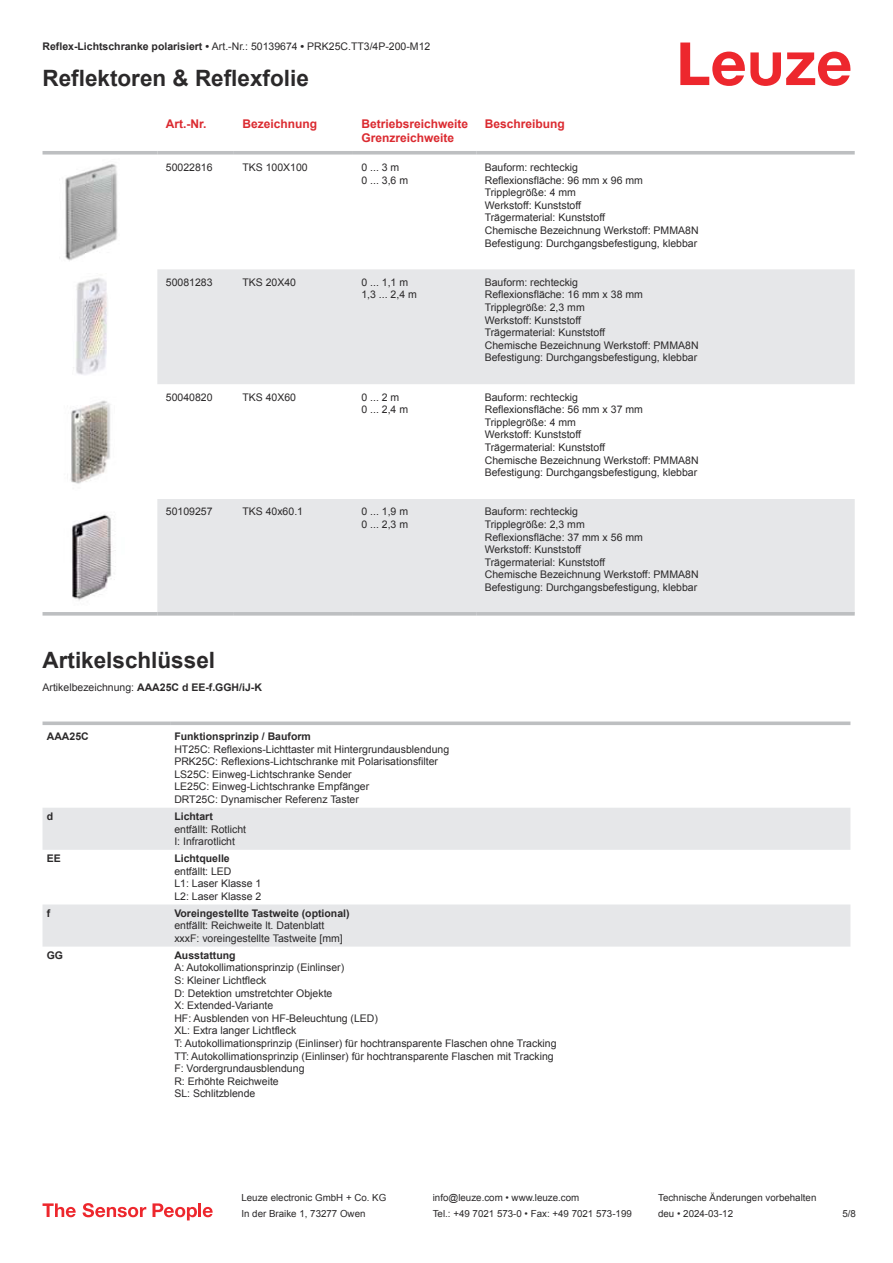
<style>
.page{position:relative;width:893px;height:1263px;background:#fff}
.page>*{position:absolute;margin:0;border:0;box-sizing:border-box;transform-origin:0 0}
.t1{font:700 22.5px "Arial";color:#2b292a}
.t2{font:700 12px/14.4px "Arial";color:#db2a30}
.t3{font:10.5px/12.6px "Arial";color:#2b292a}
.t4{font:700 10.5px "Arial";color:#2b292a}
.t5{font:9.75px "Arial";color:#2b292a}
.s1{font-weight:700}
.s2{font-weight:400}
</style>
<div class="page">
<svg style="left:680px;top:43px;width:170px;height:43px"></svg>
<svg style="left:157px;top:269px;width:698px;height:343px;fill:#e6e7e9"></svg>
<svg style="left:43px;top:151px;width:114px;height:4px"></svg>
<svg style="left:157px;top:151px;width:77px;height:4px"></svg>
<svg style="left:234px;top:151px;width:119px;height:4px"></svg>
<svg style="left:353px;top:151px;width:123px;height:4px"></svg>
<svg style="left:476px;top:151px;width:379px;height:4px;background:#c4c6c8"></svg>
<svg style="left:43px;top:612px;width:114px;height:4px"></svg>
<svg style="left:157px;top:612px;width:77px;height:4px"></svg>
<svg style="left:234px;top:612px;width:119px;height:4px"></svg>
<svg style="left:353px;top:612px;width:123px;height:4px"></svg>
<svg style="left:476px;top:612px;width:379px;height:4px;background:#c3c5c7"></svg>
<img style="left:65px;top:164px;width:53px;height:97px">
<img style="left:73px;top:278px;width:34px;height:97px">
<img style="left:70px;top:400px;width:41px;height:84px">
<img style="left:72px;top:514px;width:44px;height:87px">
<svg style="left:43px;top:808px;width:807px;height:138px;fill:#e6e7e9"></svg>
<svg style="left:43px;top:721px;width:127px;height:4px"></svg>
<svg style="left:170px;top:721px;width:680px;height:4px;background:#c5c7c9"></svg>
<svg style="left:43px;top:1203px;width:33px;height:14px"></svg>
<svg style="left:83px;top:1203px;width:63px;height:14px"></svg>
<svg style="left:153px;top:1203px;width:44px;height:17px"></svg>
<hr style="left:198px;top:1203px;width:3px;height:14px;background:#ed272d">
<svg style="left:203px;top:1207px;width:10px;height:10px"></svg>
<p class="t3" style="left:43px;top:41px;width:389px"><span class="s1">Reflex-Lichtschranke polarisiert •</span> Art.-Nr.: 50139674 <span class="s1">•</span> PRK25C.TT3/4P-200-M12</p>
<h1 class="t1" style="left:43px;top:70px;width:268px">Reflektoren &amp; Reflexfolie</h1>
<p class="t2" style="left:166px;top:117px;width:42px">Art.-Nr.</p>
<p class="t2" style="left:242px;top:117px;width:76px">Bezeichnung</p>
<p class="t2" style="left:361px;top:117px;width:108px">Betriebsreichweite<br>Grenzreichweite</p>
<p class="t2" style="left:485px;top:117px;width:82px">Beschreibung</p>
<p class="t3" style="left:166px;top:162px;width:48px">50022816</p>
<p class="t3" style="left:242px;top:162px;width:67px">TKS 100X100</p>
<p class="t3" style="left:361px;top:162px;width:48px">0 ... 3 m<br>0 ... 3,6 m</p>
<p class="t3" style="left:485px;top:162px;width:215px">Bauform: rechteckig<br>Reflexionsfläche: 96 mm x 96 mm<br>Tripplegröße: 4 mm<br>Werkstoff: Kunststoff<br>Trägermaterial: Kunststoff<br>Chemische Bezeichnung Werkstoff: PMMA8N<br>Befestigung: Durchgangsbefestigung, klebbar</p>
<p class="t3" style="left:166px;top:277px;width:48px">50081283</p>
<p class="t3" style="left:242px;top:277px;width:55px">TKS 20X40</p>
<p class="t3" style="left:361px;top:277px;width:57px">0 ... 1,1 m<br>1,3 ... 2,4 m</p>
<p class="t3" style="left:485px;top:277px;width:215px">Bauform: rechteckig<br>Reflexionsfläche: 16 mm x 38 mm<br>Tripplegröße: 2,3 mm<br>Werkstoff: Kunststoff<br>Trägermaterial: Kunststoff<br>Chemische Bezeichnung Werkstoff: PMMA8N<br>Befestigung: Durchgangsbefestigung, klebbar</p>
<p class="t3" style="left:166px;top:392px;width:48px">50040820</p>
<p class="t3" style="left:242px;top:392px;width:55px">TKS 40X60</p>
<p class="t3" style="left:361px;top:392px;width:48px">0 ... 2 m<br>0 ... 2,4 m</p>
<p class="t3" style="left:485px;top:392px;width:215px">Bauform: rechteckig<br>Reflexionsfläche: 56 mm x 37 mm<br>Tripplegröße: 4 mm<br>Werkstoff: Kunststoff<br>Trägermaterial: Kunststoff<br>Chemische Bezeichnung Werkstoff: PMMA8N<br>Befestigung: Durchgangsbefestigung, klebbar</p>
<p class="t3" style="left:166px;top:506px;width:48px">50109257</p>
<p class="t3" style="left:242px;top:506px;width:62px">TKS 40x60.1</p>
<p class="t3" style="left:361px;top:506px;width:48px">0 ... 1,9 m<br>0 ... 2,3 m</p>
<p class="t3" style="left:485px;top:506px;width:215px">Bauform: rechteckig<br>Tripplegröße: 2,3 mm<br>Reflexionsfläche: 37 mm x 56 mm<br>Werkstoff: Kunststoff<br>Trägermaterial: Kunststoff<br>Chemische Bezeichnung Werkstoff: PMMA8N<br>Befestigung: Durchgangsbefestigung, klebbar</p>
<h1 class="t1" style="left:43px;top:652px;width:174px">Artikelschlüssel</h1>
<p class="t4" style="left:43px;top:684px;width:221px"><span class="s2">Artikelbezeichnung:</span> AAA25C d EE-f.GGH/iJ-K</p>
<p class="t4" style="left:47px;top:732px;width:43px">AAA25C</p>
<p class="t4" style="left:174px;top:732px;width:138px">Funktionsprinzip / Bauform</p>
<p class="t3" style="left:174px;top:743px;width:276px">HT25C: Reflexions-Lichttaster mit Hintergrundausblendung PRK25C: Reflexions-Lichtschranke mit Polarisationsfilter LS25C: Einweg-Lichtschranke Sender<br>LE25C: Einweg-Lichtschranke Empfänger<br>DRT25C: Dynamischer Referenz Taster</p>
<p class="t4" style="left:47px;top:812px;width:8px">d</p>
<p class="t4" style="left:174px;top:812px;width:40px">Lichtart</p>
<p class="t3" style="left:174px;top:823px;width:73px">entfällt: Rotlicht<br>I: Infrarotlicht</p>
<p class="t4" style="left:47px;top:854px;width:16px">EE</p>
<p class="t4" style="left:174px;top:854px;width:57px">Lichtquelle</p>
<p class="t3" style="left:174px;top:865px;width:88px">entfällt: LED<br>L1: Laser Klasse 1<br>L2: Laser Klasse 2</p>
<p class="t4" style="left:47px;top:909px;width:5px">f</p>
<p class="t4" style="left:174px;top:909px;width:177px">Voreingestellte Tastweite (optional)</p>
<p class="t3" style="left:174px;top:920px;width:170px">entfällt: Reichweite lt. Datenblatt xxxF: voreingestellte Tastweite [mm]</p>
<p class="t4" style="left:47px;top:951px;width:18px">GG</p>
<p class="t4" style="left:174px;top:951px;width:63px">Ausstattung</p>
<p class="t3" style="left:174px;top:962px;width:384px">A: Autokollimationsprinzip (Einlinser)<br>S: Kleiner Lichtfleck<br>D: Detektion umstretchter Objekte<br>X: Extended-Variante<br>HF: Ausblenden von HF-Beleuchtung (LED)<br>XL: Extra langer Lichtfleck<br>T: Autokollimationsprinzip (Einlinser) für hochtransparente Flaschen ohne Tracking TT: Autokollimationsprinzip (Einlinser) für hochtransparente Flaschen mit Tracking F: Vordergrundausblendung<br>R: Erhöhte Reichweite<br>SL: Schlitzblende</p>
<p class="t5" style="left:241px;top:1194px;width:146px">Leuze electronic GmbH + Co. KG</p>
<p class="t5" style="left:433px;top:1194px;width:148px">info@leuze.com • www.leuze.com</p>
<p class="t5" style="left:658px;top:1194px;width:160px">Technische Änderungen vorbehalten</p>
<p class="t5" style="left:241px;top:1210px;width:126px">In der Braike 1, 73277 Owen</p>
<p class="t5" style="left:433px;top:1210px;width:201px">Tel.: +49 7021 573-0 • Fax: +49 7021 573-199</p>
<p class="t5" style="left:658px;top:1210px;width:76px">deu • 2024-03-12</p>
<p class="t5" style="left:842px;top:1210px;width:15px">5 /8</p>
</div>
